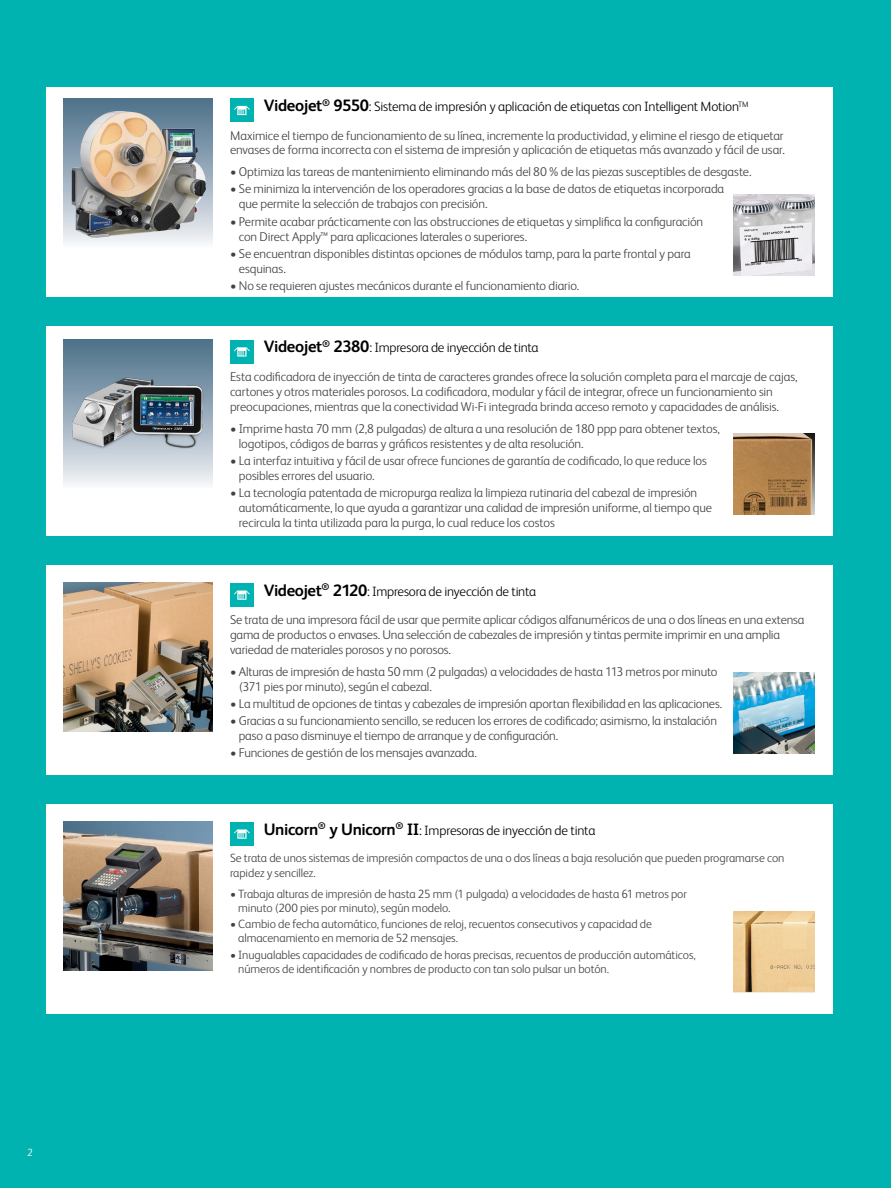
<style>
.page{position:relative;width:891px;height:1188px;background:#00b3b0}
.page>*{position:absolute;margin:0;border:0;box-sizing:border-box;transform-origin:0 0}
.t1{font:300 13.5px "FS Albert Pro";letter-spacing:-.015em;color:#000}
.t2{font:300 12.75px/15px "FS Albert Pro";letter-spacing:-.01em;color:#414042}
.t3{font:300 12px/14.2px "FS Albert Pro";letter-spacing:-.005em;color:#414042}
.t4{font:300 10.5px "FS Albert Pro";color:#fff}
.s1{font-weight:700;font-size:16.5px}
</style>
<div class="page">
<div style="left:46px;top:566px;width:787px;height:209px;background:#fff"></div>
<img style="left:64px;top:583px;width:149px;height:149px">
<img style="left:734px;top:672px;width:81px;height:81px">
<div style="left:230px;top:583px;width:24px;height:24px;background:#00b3b0"></div>
<svg style="left:234px;top:591px;width:16px;height:9px"></svg>
<div style="left:46px;top:88px;width:787px;height:209px;background:#fff"></div>
<div style="left:64px;top:98px;width:149px;height:149px;background:linear-gradient(to bottom,#486d87,#f2f2f6)"></div>
<img style="left:71px;top:111px;width:135px;height:127px">
<img style="left:734px;top:194px;width:81px;height:81px">
<div style="left:230px;top:98px;width:24px;height:24px;background:#00b3b0"></div>
<svg style="left:234px;top:106px;width:16px;height:9px"></svg>
<div style="left:46px;top:805px;width:787px;height:209px;background:#fff"></div>
<img style="left:64px;top:822px;width:149px;height:149px">
<img style="left:734px;top:911px;width:81px;height:81px">
<div style="left:230px;top:822px;width:24px;height:24px;background:#00b3b0"></div>
<svg style="left:234px;top:829px;width:16px;height:10px"></svg>
<div style="left:46px;top:327px;width:787px;height:209px;background:#fff"></div>
<div style="left:64px;top:340px;width:149px;height:149px;background:linear-gradient(to bottom,#486d87,#f2f3f6)"></div>
<img style="left:67px;top:374px;width:143px;height:81px">
<img style="left:734px;top:433px;width:81px;height:81px">
<div style="left:230px;top:340px;width:24px;height:23px;background:#00b3b0"></div>
<svg style="left:234px;top:347px;width:16px;height:10px"></svg>
<p class="t4" style="left:27px;top:1145px;width:7px">2</p>
<p class="t1" style="left:264px;top:97px;width:486px"><span class="s1">Videojet</span><sup>®</sup> <span class="s1">9550</span>: Sistema de impresión y aplicación de etiquetas con Intelligent Motion<sup>TM</sup></p>
<p class="t2" style="left:230px;top:127px;width:556px">Maximice el tiempo de funcionamiento de su línea, incremente la productividad, y elimine el riesgo de etiquetar envases de forma incorrecta con el sistema de impresión y aplicación de etiquetas más avanzado y fácil de usar.</p>
<p class="t2" style="left:230px;top:164px;width:523px">• Optimiza las tareas de mantenimiento eliminando más del 80 % de las piezas susceptibles de desgaste.</p>
<p class="t2" style="left:239px;top:181px;width:487px;text-indent:-9px">• Se minimiza la intervención de los operadores gracias a la base de datos de etiquetas incorporada que permite la selección de trabajos con precisión.</p>
<p class="t2" style="left:239px;top:213px;width:466px;text-indent:-9px">• Permite acabar prácticamente con las obstrucciones de etiquetas y simplifica la configuración con Direct Apply™ para aplicaciones laterales o superiores.</p>
<p class="t2" style="left:239px;top:245px;width:453px;text-indent:-9px">• Se encuentran disponibles distintas opciones de módulos tamp, para la parte frontal y para esquinas.</p>
<p class="t2" style="left:230px;top:277px;width:351px">• No se requieren ajustes mecánicos durante el funcionamiento diario.</p>
<p class="t1" style="left:264px;top:339px;width:276px"><span class="s1">Videojet</span><sup>®</sup> <span class="s1">2380</span>: Impresora de inyección de tinta</p>
<p class="t2" style="left:230px;top:368px;width:569px">Esta codificadora de inyección de tinta de caracteres grandes ofrece la solución completa para el marcaje de cajas, cartones y otros materiales porosos. La codificadora, modular y fácil de integrar, ofrece un funcionamiento sin preocupaciones, mientras que la conectividad Wi-Fi integrada brinda acceso remoto y capacidades de análisis.</p>
<p class="t2" style="left:239px;top:420px;width:483px;text-indent:-9px">• Imprime hasta 70 mm (2,8 pulgadas) de altura a una resolución de 180 ppp para obtener textos, logotipos, códigos de barras y gráficos resistentes y de alta resolución.</p>
<p class="t2" style="left:239px;top:452px;width:470px;text-indent:-9px">• La interfaz intuitiva y fácil de usar ofrece funciones de garantía de codificado, lo que reduce los posibles errores del usuario.</p>
<p class="t2" style="left:239px;top:484px;width:475px;text-indent:-9px">• La tecnología patentada de micropurga realiza la limpieza rutinaria del cabezal de impresión automáticamente, lo que ayuda a garantizar una calidad de impresión uniforme, al tiempo que recircula la tinta utilizada para la purga, lo cual reduce los costos</p>
<p class="t1" style="left:264px;top:582px;width:274px"><span class="s1">Videojet</span><sup>®</sup> <span class="s1">2120</span>: Impresora de inyección de tinta</p>
<p class="t2" style="left:230px;top:611px;width:576px">Se trata de una impresora fácil de usar que permite aplicar códigos alfanuméricos de una o dos líneas en una extensa gama de productos o envases. Una selección de cabezales de impresión y tintas permite imprimir en una amplia variedad de materiales porosos y no porosos.</p>
<p class="t2" style="left:239px;top:663px;width:480px;text-indent:-9px">• Alturas de impresión de hasta 50 mm (2 pulgadas) a velocidades de hasta 113 metros por minuto (371 pies por minuto), según el cabezal.</p>
<p class="t2" style="left:230px;top:695px;width:494px">• La multitud de opciones de tintas y cabezales de impresión aportan flexibilidad en las aplicaciones.</p>
<p class="t2" style="left:239px;top:713px;width:480px;text-indent:-9px">• Gracias a su funcionamiento sencillo, se reducen los errores de codificado; asimismo, la instalación paso a paso disminuye el tiempo de arranque y de configuración.</p>
<p class="t2" style="left:230px;top:745px;width:248px">• Funciones de gestión de los mensajes avanzada.</p>
<p class="t1" style="left:264px;top:821px;width:333px"><span class="s1">Unicorn</span><sup>®</sup> <span class="s1">y Unicorn</span><sup>®</sup> <span class="s1">II</span>: Impresoras de inyección de tinta</p>
<p class="t3" style="left:230px;top:850px;width:556px">Se trata de unos sistemas de impresión compactos de una o dos líneas a baja resolución que pueden programarse con rapidez y sencillez.</p>
<p class="t3" style="left:238px;top:886px;width:450px;text-indent:-8px">• Trabaja alturas de impresión de hasta 25 mm (1 pulgada) a velocidades de hasta 61 metros por minuto (200 pies por minuto), según modelo.</p>
<p class="t3" style="left:238px;top:916px;width:415px;text-indent:-8px">• Cambio de fecha automático, funciones de reloj, recuentos consecutivos y capacidad de almacenamiento en memoria de 52 mensajes.</p>
<p class="t3" style="left:238px;top:947px;width:459px;text-indent:-8px">• Inugualables capacidades de codificado de horas precisas, recuentos de producción automáticos, números de identificación y nombres de producto con tan solo pulsar un botón.</p>
</div>
